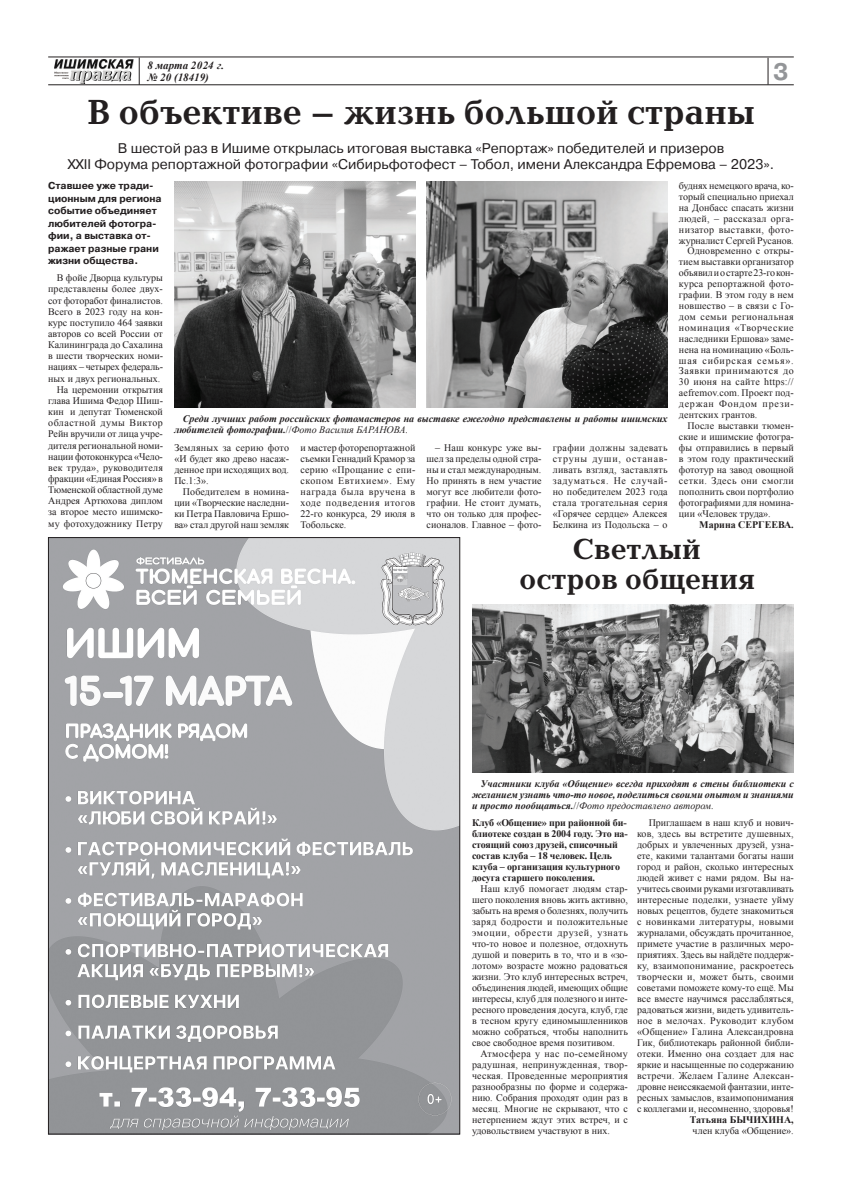
<style>
.page{position:relative;width:842px;height:1191px;background:#fff}
.page>*{position:absolute;margin:0;border:0;box-sizing:border-box;transform-origin:0 0}
.t1{font:700 36px "Baltica C";color:#231f20}
.t2{font:700 30px/30px "Baltica C";color:#231f20;text-align:center}
.t3{font:700 23.9px "Pragmatica C";color:#939598}
.t4{font:14px/16px "Pragmatica C";color:#231f20;text-align:center}
.t5{font:italic 700 11px/12px "Times New Roman";color:#231f20}
.t6{font:10px/11px "Times New Roman";color:#231f20;text-align:justify}
.t7{font:italic 700 10px/11px "Times New Roman";color:#231f20;text-align:justify}
.t8{font:700 10px/11px "Times New Roman";letter-spacing:-.015em;color:#231f20}
.t9{font:700 10px/12.5px "Pragmatica C";color:#231f20}
.t10{font:10px "Times New Roman";letter-spacing:.04em;color:#231f20}
.t11{font:10px "Times New Roman";letter-spacing:.05em;color:#231f20}
.t12{font:10px "Times New Roman";letter-spacing:.075em;color:#231f20}
.t13{font:10px "Times New Roman";letter-spacing:.03em;color:#231f20}
.t14{font:10px "Times New Roman";letter-spacing:.035em;color:#231f20}
.t15{font:10px "Times New Roman";letter-spacing:.025em;color:#231f20}
.s1{font-weight:400;font-style:normal}
.s2{font-weight:400}
</style>
<div class="page">
<img style="left:48px;top:78px;width:746px;height:7px">
<hr style="left:48px;top:85px;width:746px;height:1px;background:#231f20">
<hr style="left:48px;top:57px;width:746px;height:1px;background:#231f20">
<svg style="left:139px;top:58px;width:1px;height:27px"></svg>
<svg style="left:768px;top:58px;width:1px;height:27px"></svg>
<img style="left:54px;top:59px;width:79px;height:24px">
<img style="left:50px;top:539px;width:408px;height:593px">
<img style="left:427px;top:182px;width:241px;height:225px">
<img style="left:174px;top:182px;width:241px;height:225px">
<img style="left:472px;top:604px;width:322px;height:168px">
<p class="t5" style="left:147px;top:59px;width:78px">8 марта 2024 г. № 20 (18419)</p>
<h1 class="t1" style="left:87px;top:93px;width:669px">В объективе – жизнь большой страны</h1>
<h3 class="t4" style="left:68px;top:140px;width:708px">В шестой раз в Ишиме открылась итоговая выставка «Репортаж» победителей и призеров<br>XXII Форума репортажной фотографии «Сибирьфотофест – Тобол, имени Александра Ефремова – 2023».</h3>
<p class="t9" style="left:48px;top:180px;width:115px">Ставшее уже тради&shy;ционным для региона событие объединяет любителей фотогра&shy;фии, а выставка от&shy;ражает разные грани жизни общества.</p>
<p class="t6" style="left:48px;top:272px;width:116px;text-align:right">В фойе Дворца культуры представлены более двух&shy;сот фоторабот финалистов.<br>Всего в 2023 году на кон&shy;курс поступило 464 заявки авторов со всей России от<br>Калининграда до Сахалина в шести творческих номи&shy;нациях – четырех федераль&shy;ных и двух региональных.<br>На церемонии открытия глава Ишима Федор Шиш&shy;кин и депутат Тюменской областной думы Виктор<br>Рейн вручили от лица учре&shy;дителя региональной номи&shy;нации фотоконкурса «Чело&shy;век труда», руководителя фракции «Единая Россия» в<br>Тюменской областной думе<br>Андрея Артюхова диплом за второе место ишимско&shy;му фотохудожнику Петру</p>
<h3 class="t3" style="left:773px;top:59px;width:17px">3</h3>
<p class="t6" style="left:679px;top:179px;width:116px">буднях немецкого врача, ко-</p>
<p class="t6" style="left:679px;top:190px;width:116px">торый специально приехал</p>
<p class="t6" style="left:679px;top:201px;width:116px">на Донбасс спасать жизни</p>
<p class="t13" style="left:679px;top:211px;width:116px">людей, – рассказал орга-</p>
<p class="t14" style="left:679px;top:222px;width:116px">низатор выставки, фото-</p>
<p class="t6" style="left:679px;top:234px;width:116px">журналист Сергей Русанов.</p>
<p class="t6" style="left:687px;top:245px;width:108px">Одновременно с откры-</p>
<p class="t6" style="left:679px;top:256px;width:116px">тием выставки организатор</p>
<p class="t6" style="left:679px;top:267px;width:116px">объявил и о старте 23-го кон-</p>
<p class="t6" style="left:679px;top:278px;width:116px">курса репортажной фото-</p>
<p class="t6" style="left:679px;top:289px;width:116px">графии. В этом году в нем</p>
<p class="t6" style="left:679px;top:300px;width:116px">новшество – в связи с Го-</p>
<p class="t10" style="left:679px;top:310px;width:116px">дом семьи региональная</p>
<p class="t11" style="left:679px;top:321px;width:116px">номинация «Творческие</p>
<p class="t6" style="left:679px;top:333px;width:116px">наследники Ершова» заме-</p>
<p class="t6" style="left:679px;top:343px;width:116px">нена на номинацию «Боль-</p>
<p class="t12" style="left:679px;top:353px;width:116px">шая сибирская семья».</p>
<p class="t11" style="left:679px;top:364px;width:116px">Заявки принимаются до</p>
<p class="t15" style="left:679px;top:375px;width:116px">30 июня на сайте https://</p>
<p class="t6" style="left:679px;top:387px;width:116px">aefremov.com. Проект под-</p>
<p class="t12" style="left:679px;top:397px;width:116px">держан Фондом прези-</p>
<p class="t6" style="left:679px;top:409px;width:80px">дентских грантов.</p>
<p class="t6" style="left:687px;top:420px;width:108px">После выставки тюмен-</p>
<p class="t6" style="left:679px;top:431px;width:116px">ские и ишимские фотогра-</p>
<p class="t6" style="left:679px;top:442px;width:116px">фы отправились в первый</p>
<p class="t6" style="left:679px;top:453px;width:116px">в этом году практический</p>
<p class="t6" style="left:679px;top:464px;width:116px">фототур на завод овощной</p>
<p class="t10" style="left:679px;top:474px;width:116px">сетки. Здесь они смогли</p>
<p class="t6" style="left:679px;top:486px;width:116px">пополнить свои портфолио</p>
<p class="t6" style="left:679px;top:497px;width:116px">фотографиями для номина-</p>
<p class="t6" style="left:679px;top:508px;width:93px">ции «Человек труда».</p>
<p class="t8" style="left:699px;top:519px;width:96px">Марина СЕРГЕЕВА.</p>
<p class="t7" style="left:174px;top:413px;width:495px;text-indent:8px">Среди лучших работ российских фотомастеров на выставке ежегодно представлены и работы ишимских любителей фотографии.<span class="s1">//</span><span class="s2">Фото Василия БАРАНОВА.</span></p>
<p class="t6" style="left:174px;top:442px;width:116px">Земляных за серию фото «И будет яко древо насаж&shy;денное при исходящих вод.<br>Пс.1:3».</p>
<p class="t6" style="left:174px;top:486px;width:116px;text-indent:9px">Победителем в номина&shy;ции «Творческие наследни&shy;ки Петра Павловича Ершо&shy;ва» стал другой наш земляк</p>
<p class="t6" style="left:300px;top:442px;width:116px">и мастер фоторепортажной съемки Геннадий Крамор за серию «Прощание с епи&shy;скопом Евтихием». Ему награда была вручена в ходе подведения итогов 22-го конкурса, 29 июля в Тобольске.</p>
<p class="t6" style="left:427px;top:442px;width:116px;text-indent:8px">– Наш конкурс уже вы&shy;шел за пределы одной стра&shy;ны и стал международным.<br>Но принять в нем участие могут все любители фото&shy;графии. Не стоит думать, что он только для профес&shy;сионалов. Главное – фото-</p>
<p class="t6" style="left:553px;top:442px;width:116px">графии должны задевать струны души, останав&shy;ливать взгляд, заставлять задуматься. Не случай&shy;но победителем 2023 года стала трогательная серия «Горячее сердце» Алексея Белкина из Подольска – о</p>
<h2 class="t2" style="left:519px;top:535px;width:237px">Светлый<br>остров общения</h2>
<p class="t7" style="left:472px;top:778px;width:323px;text-indent:8px">Участники клуба «Общение» всегда приходят в стены библиотеки с желанием узнать что-то новое, поделиться своими опытом и знаниями и просто пообщаться.<span class="s1">//</span><span class="s2">Фото предоставлено автором.</span></p>
<p class="t8" style="left:472px;top:816px;width:157px">Клуб «Общение» при районной би&shy;блиотеке создан в 2004 году. Это на&shy;стоящий союз друзей, списочный состав клуба – 18 человек. Цель клуба – организация культурного досуга старшего поколения.</p>
<p class="t6" style="left:472px;top:882px;width:157px;text-indent:8px">Наш клуб помогает людям стар&shy;шего поколения вновь жить активно, забыть на время о болезнях, получить заряд бодрости и положительные эмоции, обрести друзей, узнать что-то новое и полезное, отдохнуть душой и поверить в то, что и в «зо&shy;лотом» возрасте можно радоваться жизни. Это клуб интересных встреч, объединения людей, имеющих общие интересы, клуб для полезного и инте&shy;ресного проведения досуга, клуб, где в тесном кругу единомышленников можно собраться, чтобы наполнить свое свободное время позитивом.</p>
<p class="t6" style="left:472px;top:1047px;width:157px;text-indent:8px">Атмосфера у нас по-семейному радушная, непринужденная, твор&shy;ческая. Проведенные мероприятия разнообразны по форме и содержа&shy;нию. Собрания проходят один раз в месяц. Многие не скрывают, что с нетерпением ждут этих встреч, и с удовольствием участвуют в них.</p>
<p class="t6" style="left:637px;top:816px;width:158px;text-indent:12px">Приглашаем в наш клуб и нович&shy;ков, здесь вы встретите душевных, добрых и увлеченных друзей, узна&shy;ете, какими талантами богаты наши город и район, сколько интересных людей живет с нами рядом. Вы на&shy;учитесь своими руками изготавливать интересные поделки, узнаете уйму новых рецептов, будете знакомиться с новинками литературы, новыми журналами, обсуждать прочитанное, примете участие в различных меро&shy;приятиях. Здесь вы найдёте поддерж&shy;ку, взаимопонимание, раскроетесь творчески и, может быть, своими советами поможете кому-то ещё. Мы все вместе научимся расслабляться, радоваться жизни, видеть удивитель&shy;ное в мелочах. Руководит клубом «Общение» Галина Александровна Гик, библиотекарь районной библи&shy;отеки. Именно она создает для нас яркие и насыщенные по содержанию встречи. Желаем Галине Алексан&shy;дровне неиссякаемой фантазии, инте&shy;ресных замыслов, взаимопонимания с коллегами и, несомненно, здоровья!</p>
<p class="t8" style="left:690px;top:1113px;width:106px">Татьяна БЫЧИХИНА,</p>
<p class="t6" style="left:693px;top:1124px;width:103px">член клуба «Общение».</p>
</div>
